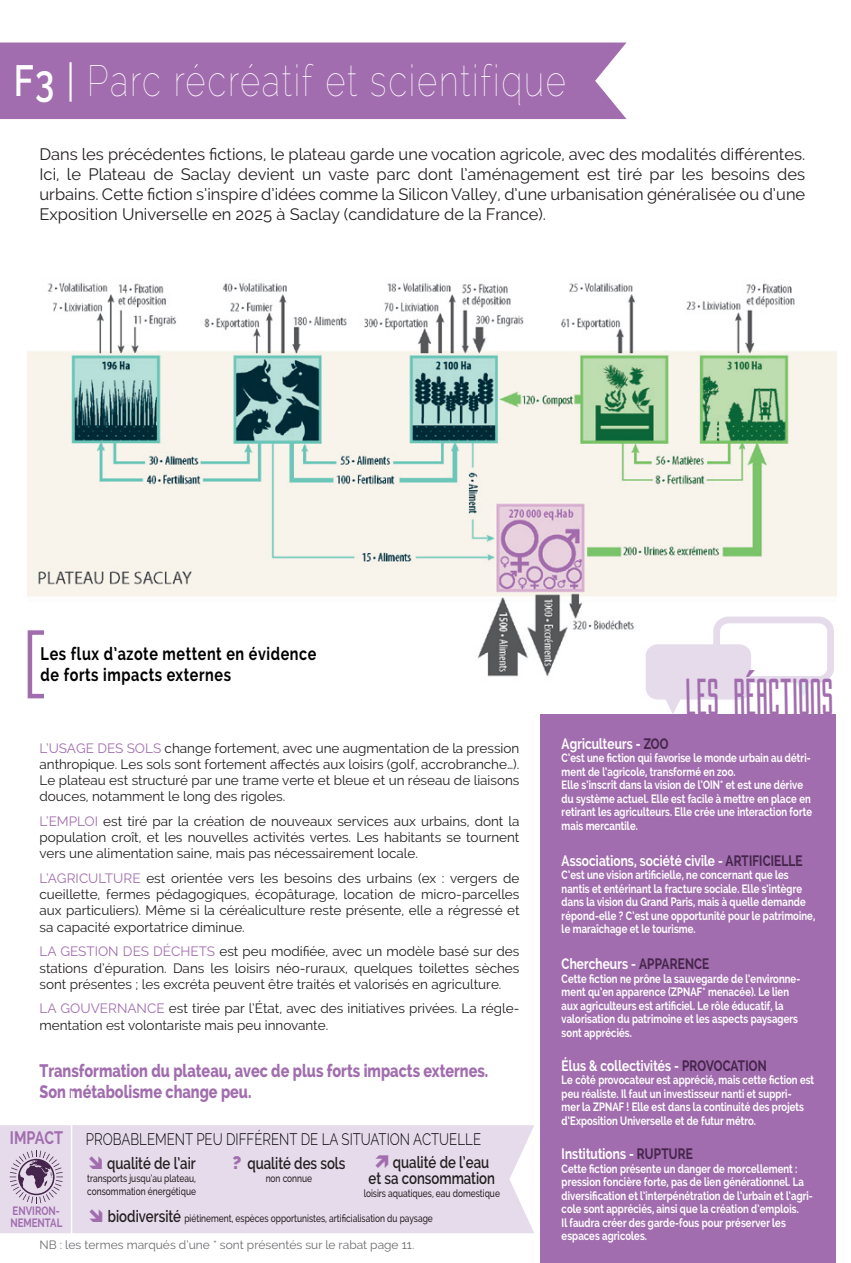
<style>
.page{position:relative;width:851px;height:1263px;background:#fff}
.page>*{position:absolute;margin:0;border:0;box-sizing:border-box;transform-origin:0 0}
.t1{font:46.5px "Gotham Nights";color:#a16dae;scale:.8 1}
.t2{font:100 43.5px "Raleway";letter-spacing:.05em;color:#fff;scale:.8 1}
.t3{font:800 18px/21.6px "Raleway";color:#a16dae;scale:.8 1}
.t4{font:700 18px/21px "Raleway";letter-spacing:.04em;color:#000;scale:.8 1}
.t5{font:700 18px "Raleway";color:#a16dae;scale:.8 1}
.t6{font:16.5px/19.8px "Raleway";color:#231f20;text-align:justify}
.t7{font:600 16.5px/16.5px "Raleway";color:#231f20;scale:.8 1}
.t8{font:300 16.5px "Raleway";color:#000;scale:.8 1}
.t9{font:700 15px "Raleway";letter-spacing:-.01em;color:#fff;scale:.8 1}
.t10{font:13.5px/16.2px "Raleway";color:#231f20;text-align:justify}
.t11{font:13.5px "Raleway";color:#a16dae}
.t12{font:700 12px/13.5px "Raleway";letter-spacing:-.025em;color:#fff;scale:.8 1}
.t13{font:700 12px/13.5px "Raleway";color:#fff;scale:.8 1}
.t14{font:12px "Raleway";color:#6c6d70}
.t15{font:700 12px/12px "Raleway";color:#a16dae;scale:.8 1}
.t16{font:500 10.5px/12.6px "Raleway";color:#231f20;scale:.8 1}
.s1{font-weight:600}
.s2{font-weight:400}
.s3{font-weight:600;font-size:16.5px}
.s4{font-weight:800;font-size:18px;color:#a16dae}
.s5{color:#45254b}
</style>
<div class="page">
<div style="left:0;top:1125px;width:534px;height:108px;background:#e6dbeb"></div>
<div style="left:0;top:43px;width:626px;height:76px;background:#a16dae"></div>
<div style="left:540px;top:714px;width:296px;height:549px;background:#a16dae"></div>
<img style="left:28px;top:282px;width:808px;height:395px">
<div style="left:28px;top:630px;width:18px;height:68px;border:4px solid #a16dae"></div>
<svg style="left:645px;top:616px;width:188px;height:98px"></svg>
<svg style="left:10px;top:1150px;width:53px;height:53px;background:#bbabc0"></svg>
<hr style="left:71px;top:1091px;width:1px;height:152px;background:#fff">
<svg style="left:89px;top:1156px;width:13px;height:13px"></svg>
<svg style="left:90px;top:1209px;width:12px;height:13px"></svg>
<svg style="left:376px;top:1155px;width:12px;height:13px"></svg>
<h2 class="t2" style="left:14px;top:55px;width:691px"><span class="s1">F3</span> <span class="s2">|</span> Parc récréatif et scientifique</h2>
<p class="t6" style="left:39px;top:144px;width:767px">Dans les précédentes fictions, le plateau garde une vocation agricole, avec des modalités différentes.<br>Ici, le Plateau de Saclay devient un vaste parc dont l’aménagement est tiré par les besoins des urbains. Cette fiction s’inspire d’idées comme la Silicon Valley, d’une urbanisation généralisée ou d’une Exposition Universelle en 2025 à Saclay (candidature de la France).</p>
<h3 class="t4" style="left:41px;top:643px;width:346px">Les flux d’azote mettent en évidence de forts impacts externes</h3>
<p class="t10" style="left:39px;top:740px;width:481px;text-indent:125px">change fortement, avec une augmentation de la pression anthropique. Les sols sont fortement affectés aux loisirs (golf, accrobranche…).<br>Le plateau est structuré par une trame verte et bleue et un réseau de liaisons douces, notamment le long des rigoles.</p>
<p class="t11" style="left:39px;top:813px;width:19px">L’emploi</p>
<p class="t11" style="left:39px;top:740px;width:19px">L’usage</p>
<p class="t11" style="left:97px;top:740px;width:10px">des</p>
<p class="t11" style="left:127px;top:740px;width:10px">sols</p>
<p class="t10" style="left:39px;top:813px;width:481px;text-indent:64px">est tiré par la création de nouveaux services aux urbains, dont la population croît, et les nouvelles activités vertes. Les habitants se tournent vers une alimentation saine, mais pas nécessairement locale.</p>
<p class="t11" style="left:39px;top:870px;width:18px">L’agriculture</p>
<p class="t10" style="left:39px;top:870px;width:481px;text-indent:107px">est orientée vers les besoins des urbains (ex : vergers de cueillette, fermes pédagogiques, écopâturage, location de micro-parcelles aux particuliers). Même si la céréaliculture reste présente, elle a régressé et sa capacité exportatrice diminue.</p>
<p class="t11" style="left:39px;top:944px;width:30px">La gestion</p>
<p class="t11" style="left:123px;top:944px;width:10px">des</p>
<p class="t11" style="left:153px;top:944px;width:10px">déchets</p>
<p class="t10" style="left:39px;top:943px;width:481px;text-indent:180px">est peu modifiée, avec un modèle basé sur des stations d’épuration. Dans les loisirs néo-ruraux, quelques toilettes sèches sont présentes ; les excréta peuvent être traités et valorisés en agriculture.</p>
<p class="t11" style="left:39px;top:1001px;width:32px">La gouvernance</p>
<p class="t10" style="left:39px;top:1000px;width:481px;text-indent:129px">est tirée par l’État, avec des initiatives privées. La régle&shy;mentation est volontariste mais peu innovante.</p>
<h3 class="t3" style="left:39px;top:1059px;width:562px">Transformation du plateau, avec de plus forts impacts externes.<br>Son métabolisme change peu.</h3>
<p class="t8" style="left:86px;top:1129px;width:495px">PROBABLEMENT PEU DIFFÉRENT DE LA SITUATION ACTUELLE</p>
<p class="t7" style="left:107px;top:1155px;width:112px">qualité de l’air</p>
<p class="t16" style="left:87px;top:1172px;width:137px">transports jusqu’au plateau, consommation énergétique</p>
<p class="t16" style="left:108px;top:1212px;width:408px"><span class="s3">biodiversité</span> piétinement, espèces opportunistes, artificialisation du paysage</p>
<h3 class="t5" style="left:10px;top:1127px;width:68px">Impact</h3>
<p class="t7" style="left:368px;top:1154px;width:159px;text-indent:24px">qualité de l’eau et sa consommation</p>
<p class="t16" style="left:363px;top:1187px;width:172px">loisirs aquatiques, eau domestique</p>
<p class="t7" style="left:232px;top:1155px;width:143px"><span class="s4">?</span> qualité des sols</p>
<p class="t16" style="left:266px;top:1172px;width:60px">non connue</p>
<p class="t15" style="left:10px;top:1205px;width:63px">environ&shy;nemental</p>
<p class="t14" style="left:39px;top:1237px;width:376px">NB : les termes marqués d’une * sont présentés sur le rabat page 11.</p>
<h1 class="t1" style="left:687px;top:670px;width:103px">LES RéACTIONS</h1>
<p class="t9" style="left:561px;top:735px;width:114px">Agriculteurs - <span class="s5">ZOO</span></p>
<p class="t12" style="left:561px;top:751px;width:315px">C’est une fiction qui favorise le monde urbain au détri&shy;ment de l’agricole, transformé en zoo.<br>Elle s’inscrit dans la vision de l’OIN * et est une dérive du système actuel. Elle est facile à mettre en place en retirant les agriculteurs. Elle crée une interaction forte mais mercantile.</p>
<p class="t9" style="left:561px;top:852px;width:303px">Associations, société civile - <span class="s5">Artificielle</span></p>
<p class="t13" style="left:561px;top:868px;width:319px">C’est une vision artificielle, ne concernant que les nantis et entérinant la fracture sociale. Elle s’intègre dans la vision du Grand Paris, mais à quelle demande répond-elle ? C’est une opportunité pour le patrimoine, le maraîchage et le tourisme.</p>
<p class="t9" style="left:561px;top:955px;width:187px">Chercheurs - <span class="s5">Apparence</span></p>
<p class="t12" style="left:561px;top:972px;width:300px">Cette fiction ne prône la sauvegarde de l’environne&shy;ment qu’en apparence (ZPNAF* menacée). Le lien aux agriculteurs est artificiel. Le rôle éducatif, la valorisation du patrimoine et les aspects paysagers sont appréciés.</p>
<p class="t9" style="left:561px;top:1057px;width:258px">Élus &amp; collectivités - <span class="s5">Provocation</span></p>
<p class="t12" style="left:561px;top:1073px;width:317px">Le côté provocateur est apprécié, mais cette fiction est peu réaliste. I l faut un investisseur nanti et suppri-<br>mer la ZPNAF</p>
<p class="t13" style="left:561px;top:1100px;width:305px;text-indent:65px">! Elle est dans la continuité des projets d’Exposition Universelle et de futur métro.</p>
<p class="t9" style="left:561px;top:1145px;width:166px">I nstitutions - <span class="s5">Rupture</span></p>
<p class="t12" style="left:561px;top:1162px;width:316px">Cette fiction présente un danger de morcellement : pression foncière forte, pas de lien générationnel. La diversification et l’interpénétration de l’urbain et l’agri&shy;cole sont appréciés, ainsi que la création d’emplois.<br>I l faudra créer des garde-fous pour préserver les espaces agricoles.</p>
</div>
